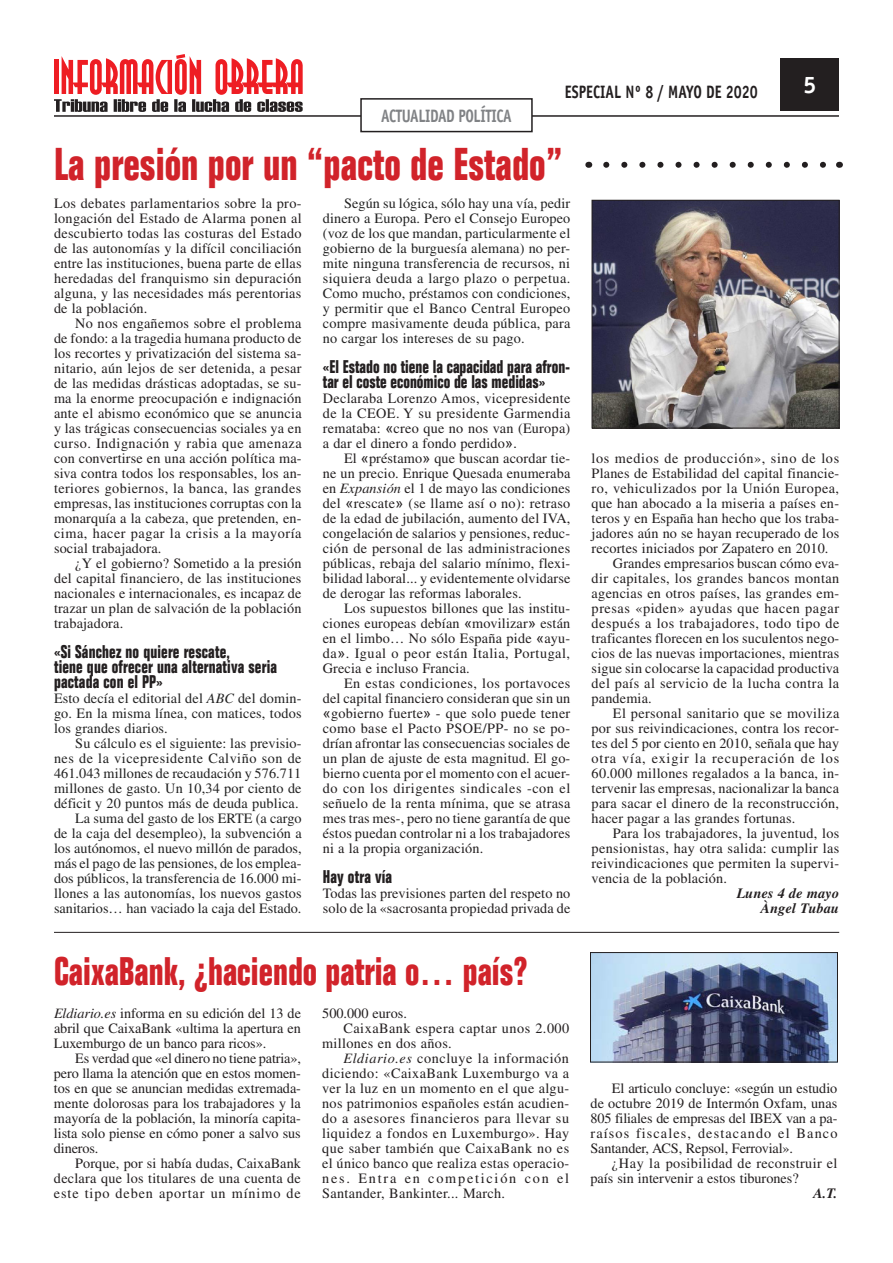
<style>
.page{position:relative;width:893px;height:1263px;background:#fff}
.page>*{position:absolute;margin:0;border:0;box-sizing:border-box;transform-origin:0 0}
._00_Titular_2_Column{font:700 condensed 45px "Folio Std";color:#d1232a;scale:.9 1}
._00_Titular_2_Column-2{font:700 condensed 39px "Folio Std";color:#d1232a;scale:.9 1}
.t1{font:700 24px "Officina Sans Std";color:#fff}
._00_Ladillo{font:700 condensed 18px/15px "Folio Std";letter-spacing:.01em;color:#231f20;scale:.9 1}
.t2{font:700 18px "Officina Sans Std";color:#231f20;scale:.8 1}
.t3{font:700 18px "Officina Sans Std";letter-spacing:-.025em;color:#808285;scale:.8 1}
._00_Cuerpo_de_Texto{font:14.25px/15px "Times LT Std";letter-spacing:.01em;color:#231f20;text-align:justify}
._00_Cuerpo_de_Texto-2{font:14.25px/15px "Times LT Std";letter-spacing:.01em;color:#222;text-align:justify}
._00_Cuerpo_de_Texto-3{font:14.25px/15px "Times LT Std";letter-spacing:.035em;color:#231f20}
._00_Firma{font:italic 700 14.25px "Times LT Std";letter-spacing:.01em;color:#231f20}
.s1{font-style:italic}
.s2{font-family:"Arial"}
</style>
<div class="page">
<img style="left:594px;top:202px;width:243px;height:224px">
<div style="left:592px;top:200px;width:247px;height:228px;border:1px solid #231f20"></div>
<svg style="left:606px;top:162px;width:220px;height:6px"></svg>
<hr style="left:54px;top:932px;width:785px;height:1px;background:#231f20">
<img style="left:592px;top:954px;width:244px;height:106px">
<div style="left:590px;top:952px;width:248px;height:110px;border:1px solid #231f20"></div>
<svg style="left:54px;top:54px;width:249px;height:58px"></svg>
<div style="left:780px;top:58px;width:59px;height:53px;background:#231f20"></div>
<hr style="left:54px;top:115px;width:785px;height:2px;background:#231f20">
<div style="left:361px;top:99px;width:171px;height:33px;background:#fff"></div>
<div style="left:360px;top:98px;width:173px;height:34px;border:2px solid #231f20"></div>
<p class="t3" style="left:381px;top:104px;width:165px">ACTUALIDAD POLÍTICA</p>
<p class="t2" style="left:565px;top:80px;width:243px">ESPECIAL Nº 8 / MAYO DE 2020</p>
<h3 class="t1" style="left:803px;top:70px;width:15px">5</h3>
<p class="_00_Titular_2_Column" style="left:54px;top:139px;width:566px">La presión por un “pacto de Estado”</p>
<p class="_00_Cuerpo_de_Texto" style="left:54px;top:195px;width:249px">Los debates parlamentarios sobre la pro&shy;longación del Estado de Alarma ponen al descubierto todas las costuras del Estado de las autonomías y la difícil conciliación entre las instituciones, buena parte de ellas heredadas del franquismo sin depuración alguna, y las necesidades más perentorias de la población.</p>
<p class="_00_Cuerpo_de_Texto" style="left:54px;top:315px;width:249px;text-indent:21px">No nos engañemos sobre el problema de fondo: a la tragedia humana producto de los recortes y privatización del sistema sa&shy;nitario, aún lejos de ser detenida, a pesar de las medidas drásticas adoptadas, se su&shy;ma la enorme preocupación e indignación ante el abismo económico que se anuncia y las trágicas consecuencias sociales ya en curso. Indignación y rabia que amenaza con convertirse en una acción política ma&shy;siva contra todos los responsables, los an&shy;teriores gobiernos, la banca, las grandes empresas, las instituciones corruptas con la monarquía a la cabeza, que pretenden, en&shy;cima, hacer pagar la crisis a la mayoría social trabajadora.</p>
<p class="_00_Cuerpo_de_Texto" style="left:54px;top:555px;width:249px;text-indent:21px">¿Y el gobierno? Sometido a la presión del capital financiero, de las instituciones nacionales e internacionales, es incapaz de trazar un plan de salvación de la población trabajadora.</p>
<p class="_00_Ladillo" style="left:54px;top:644px;width:197px">«Si Sánchez no quiere rescate,</p>
<p class="_00_Ladillo" style="left:54px;top:659px;width:249px">tiene que ofrecer una alternativa seria</p>
<p class="_00_Ladillo" style="left:54px;top:674px;width:122px">pactada con el PP»</p>
<p class="_00_Cuerpo_de_Texto-2" style="left:54px;top:690px;width:249px">Esto decía el editorial del <span class="s1">ABC</span> del domin&shy;go. En la misma línea, con matices, todos los grandes diarios.</p>
<p class="_00_Cuerpo_de_Texto-2" style="left:54px;top:735px;width:249px;text-indent:21px">Su cálculo es el siguiente: las previsio&shy;nes de la vicepresidente Calviño son de 461.043 millones de recaudación y 576.711 millones de gasto. Un 10,34 por ciento de déficit y 20 puntos más de deuda publica.</p>
<p class="_00_Cuerpo_de_Texto-2" style="left:54px;top:810px;width:249px;text-indent:21px">La suma del gasto de los ERTE (a cargo de la caja del desempleo), la subvención a los autónomos, el nuevo millón de parados, más el pago de las pensiones, de los emplea&shy;dos públicos, la transferencia de 16.000 mi&shy;llones a las autonomías, los nuevos gastos sanitarios… han vaciado la caja del Estado.</p>
<p class="_00_Cuerpo_de_Texto-2" style="left:323px;top:195px;width:249px;text-indent:21px">Según su lógica, sólo hay una vía, pedir dinero a Europa. Pero el Consejo Europeo (voz de los que mandan, particularmente el gobierno de la burguesía alemana) no per&shy;mite ninguna transferencia de recursos, ni siquiera deuda a largo plazo o perpetua.<br>Como mucho, préstamos con condiciones, y permitir que el Banco Central Europeo compre masivamente deuda pública, para no cargar los intereses de su pago.</p>
<p class="_00_Ladillo" style="left:323px;top:359px;width:277px">«El Estado no tiene la capacidad para afron&shy;tar el coste económico de las medidas»</p>
<p class="_00_Cuerpo_de_Texto" style="left:323px;top:390px;width:249px">Declaraba Lorenzo Amos, vicepresidente de la CEOE. Y su presidente Garmendia remataba: <span class="s2">«</span>creo que no nos van (Europa) a dar el dinero a fondo perdido<span class="s2">».</span></p>
<p class="_00_Cuerpo_de_Texto" style="left:323px;top:450px;width:249px;text-indent:21px">El <span class="s2">«</span>préstamo<span class="s2">»</span> que buscan acordar tie&shy;ne un precio. Enrique Quesada enumeraba en <span class="s1">Expansión</span> el 1 de mayo las condiciones del <span class="s2">«</span>rescate<span class="s2">»</span> (se llame así o no): retraso de la edad de jubilación, aumento del IVA, congelación de salarios y pensiones, reduc&shy;ción de personal de las administraciones públicas, rebaja del salario mínimo, flexi&shy;bilidad laboral... y evidentemente olvidarse de derogar las reformas laborales.</p>
<p class="_00_Cuerpo_de_Texto" style="left:323px;top:600px;width:249px;text-indent:21px">Los supuestos billones que las institu&shy;ciones europeas debían <span class="s2">«</span>movilizar<span class="s2">»</span> están en el limbo… No sólo España pide <span class="s2">«</span>ayu&shy;da<span class="s2">»</span>. Igual o peor están Italia, Portugal, Grecia e incluso Francia.</p>
<p class="_00_Cuerpo_de_Texto" style="left:323px;top:675px;width:249px;text-indent:21px">En estas condiciones, los portavoces del capital financiero consideran que sin un <span class="s2">«</span>gobierno fuerte<span class="s2">»</span> - que solo puede tener como base el Pacto PSOE/PP- no se po&shy;drían afrontar las consecuencias sociales de un plan de ajuste de esta magnitud. El go&shy;bierno cuenta por el momento con el acuer&shy;do con los dirigentes sindicales -con el señuelo de la renta mínima, que se atrasa mes tras mes-, pero no tiene garantía de que éstos puedan controlar ni a los trabajadores ni a la propia organización.</p>
<p class="_00_Ladillo" style="left:323px;top:869px;width:79px">Hay otra vía</p>
<p class="_00_Cuerpo_de_Texto" style="left:323px;top:885px;width:249px">Todas las previsiones parten del respeto no solo de la «sacrosanta propiedad privada de</p>
<p class="_00_Titular_2_Column-2" style="left:54px;top:949px;width:528px">CaixaBank, ¿haciendo patria o… país?</p>
<p class="_00_Cuerpo_de_Texto" style="left:54px;top:1005px;width:248px"><span class="s1">Eldiario.es</span> informa en su edición del 13 de abril que CaixaBank «ultima la apertura en Luxemburgo de un banco para ricos».</p>
<p class="_00_Cuerpo_de_Texto" style="left:54px;top:1050px;width:248px;text-indent:21px">Es verdad que «el dinero no tiene patria», pero llama la atención que en estos momen&shy;tos en que se anuncian medidas extremada&shy;mente dolorosas para los trabajadores y la mayoría de la población, la minoría capita&shy;lista solo piense en cómo poner a salvo sus dineros.</p>
<p class="_00_Cuerpo_de_Texto" style="left:54px;top:1155px;width:248px;text-indent:21px">Porque, por si había dudas, CaixaBank declara que los titulares de una cuenta de este tipo deben aportar un mínimo de</p>
<p class="_00_Cuerpo_de_Texto" style="left:322px;top:1005px;width:86px">500.000 euros.</p>
<p class="_00_Cuerpo_de_Texto-3" style="left:322px;top:1020px;width:249px;text-indent:21px">CaixaBank espera captar unos 2.000 millones en dos años.</p>
<p class="_00_Cuerpo_de_Texto" style="left:322px;top:1050px;width:249px;text-indent:21px"><span class="s1">Eldiario.es</span> concluye la información diciendo: «CaixaBank Luxemburgo va a ver la luz en un momento en el que algu&shy;nos patrimonios españoles están acudien&shy;do a asesores financieros para llevar su liquidez a fondos en Luxemburgo». Hay que saber también que CaixaBank no es el único banco que realiza estas operacio&shy;nes. Entra en competición con el Santander, Bankinter... March.</p>
<p class="_00_Cuerpo_de_Texto" style="left:592px;top:450px;width:249px">los medios de producción», sino de los Planes de Estabilidad del capital financie&shy;ro, vehiculizados por la Unión Europea, que han abocado a la miseria a países en&shy;teros y en España han hecho que los traba&shy;jadores aún no se hayan recuperado de los recortes iniciados por Zapatero en 2010.</p>
<p class="_00_Cuerpo_de_Texto" style="left:592px;top:555px;width:249px;text-indent:21px">Grandes empresarios buscan cómo eva&shy;dir capitales, los grandes bancos montan agencias en otros países, las grandes em&shy;presas «piden» ayudas que hacen pagar después a los trabajadores, todo tipo de traficantes florecen en los suculentos nego&shy;cios de las nuevas importaciones, mientras sigue sin colocarse la capacidad productiva del país al servicio de la lucha contra la pandemia.</p>
<p class="_00_Cuerpo_de_Texto" style="left:592px;top:705px;width:249px;text-indent:21px">El personal sanitario que se moviliza por sus reivindicaciones, contra los recor&shy;tes del 5 por ciento en 2010, señala que hay otra vía, exigir la recuperación de los 60.000 millones regalados a la banca, in&shy;tervenir las empresas, nacionalizar la banca para sacar el dinero de la reconstrucción, hacer pagar a las grandes fortunas.</p>
<p class="_00_Cuerpo_de_Texto" style="left:592px;top:825px;width:249px;text-indent:21px">Para los trabajadores, la juventud, los pensionistas, hay otra salida: cumplir las reivindicaciones que permiten la supervi&shy;vencia de la población.</p>
<p class="_00_Firma" style="left:737px;top:885px;width:104px">Lunes 4 de mayo</p>
<p class="_00_Firma" style="left:761px;top:900px;width:80px">Àngel Tubau</p>
<p class="_00_Cuerpo_de_Texto" style="left:590px;top:1080px;width:248px;text-indent:21px">El articulo concluye: «según un estudio de octubre 2019 de Intermón Oxfam, unas 805 filiales de empresas del IBEX van a pa&shy;raísos fiscales, destacando el Banco Santander, ACS, Repsol, Ferrovial».</p>
<p class="_00_Cuerpo_de_Texto" style="left:590px;top:1155px;width:248px;text-indent:21px">¿Hay la posibilidad de reconstruir el país sin intervenir a estos tiburones?</p>
<p class="_00_Firma" style="left:813px;top:1185px;width:26px">A.T.</p>
</div>
